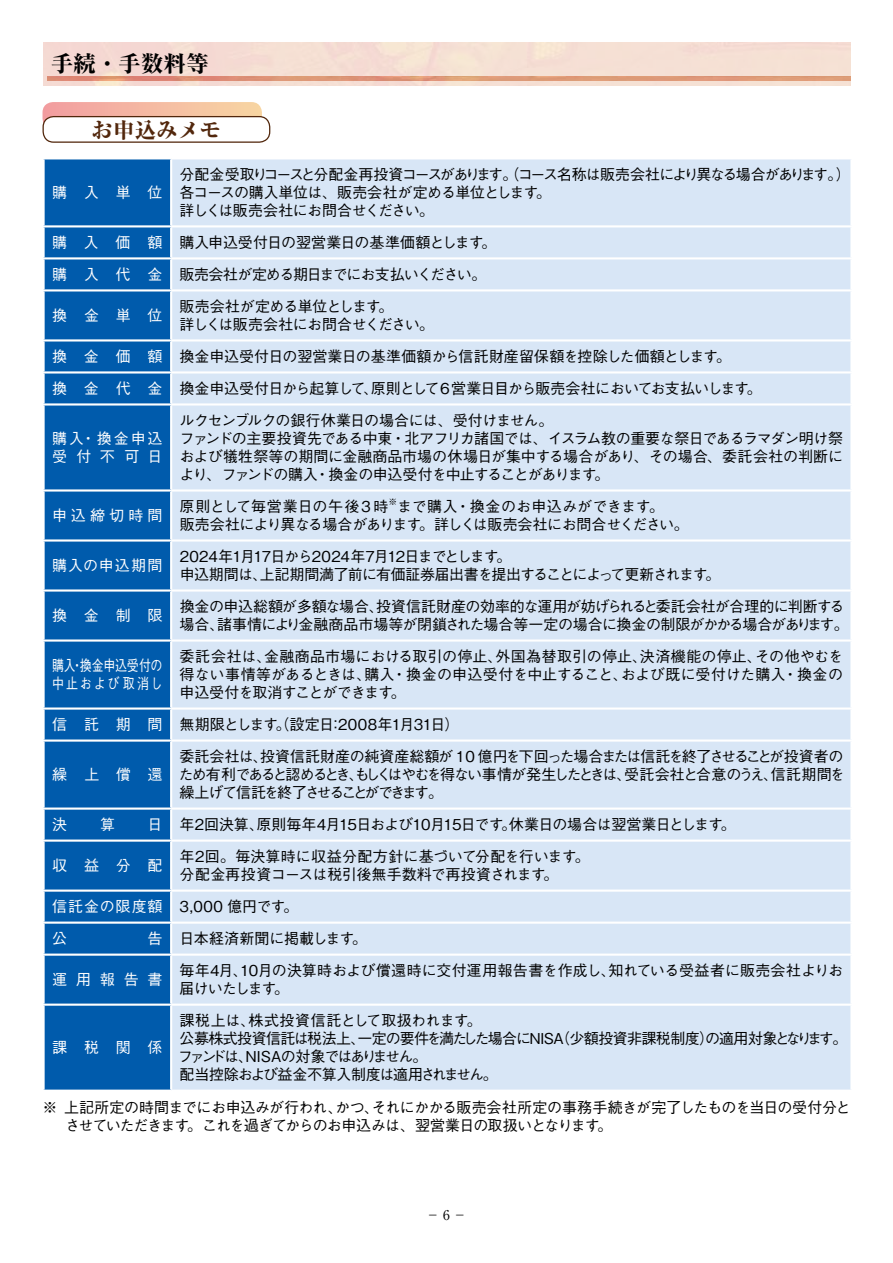
<style>
.page{position:relative;width:893px;height:1263px;background:#fff}
.page>*{position:absolute;margin:0;border:0;box-sizing:border-box;transform-origin:0 0}
.t1{font:800 22.5px "Ryumin Pro";color:#000}
.t2{font:800 21.6px "Ryumin Pro";color:#52270c}
.t3{font:500 15px/18px "Gothic BBB Pro";letter-spacing:-.04em;color:#000}
.t4{font:500 15px/18px "Gothic BBB Pro";letter-spacing:-.075em;color:#000}
.t5{font:500 15px/18px "Gothic BBB Pro";letter-spacing:-.01em;color:#000}
.t6{font:500 15px/18px "Gothic BBB Pro";color:#000}
.t7{font:500 15px/32px "Gothic BBB Pro";letter-spacing:-.06em;color:#000}
.t8{font:500 15px "Gothic BBB Pro";letter-spacing:.29em;color:#fff}
.t9{font:500 15px/18px "Gothic BBB Pro";letter-spacing:.055em;color:#fff;scale:.8 1}
.t10{font:500 15px/32px "Gothic BBB Pro";letter-spacing:.04em;color:#000}
.t11{font:500 15px "Gothic BBB Pro";letter-spacing:-.015em;color:#000}
.t12{font:500 15px/18px "Gothic BBB Pro";letter-spacing:.35em;color:#fff}
.t13{font:500 15px "Gothic BBB Pro";letter-spacing:.07em;color:#fff}
.t14{font:13.5px "Ryumin Pro";color:#000}
.t15{font:500 8.7px "Gothic BBB Pro";color:#000}
.s1{color:#fff}
</style>
<div class="page">
<div style="left:45px;top:159px;width:125px;height:930px;background:#005bac"></div>
<div style="left:172px;top:159px;width:678px;height:930px;background:#d8e6f6"></div>
<hr style="left:43px;top:225px;width:128px;height:2px;background:#fff">
<hr style="left:43px;top:257px;width:128px;height:2px;background:#fff">
<hr style="left:43px;top:289px;width:128px;height:2px;background:#fff">
<hr style="left:43px;top:339px;width:128px;height:2px;background:#fff">
<hr style="left:43px;top:371px;width:128px;height:2px;background:#fff">
<hr style="left:43px;top:403px;width:128px;height:2px;background:#fff">
<hr style="left:43px;top:489px;width:128px;height:3px;background:#fff">
<hr style="left:43px;top:539px;width:128px;height:3px;background:#fff">
<hr style="left:43px;top:589px;width:128px;height:3px;background:#fff">
<hr style="left:43px;top:639px;width:128px;height:3px;background:#fff">
<hr style="left:43px;top:707px;width:128px;height:3px;background:#fff">
<hr style="left:43px;top:739px;width:128px;height:3px;background:#fff">
<hr style="left:43px;top:807px;width:128px;height:3px;background:#fff">
<hr style="left:43px;top:839px;width:128px;height:3px;background:#fff">
<hr style="left:43px;top:889px;width:128px;height:3px;background:#fff">
<hr style="left:43px;top:921px;width:128px;height:3px;background:#fff">
<hr style="left:43px;top:953px;width:128px;height:3px;background:#fff">
<hr style="left:43px;top:1003px;width:128px;height:3px;background:#fff">
<hr style="left:171px;top:225px;width:682px;height:2px;background:#fff">
<hr style="left:171px;top:257px;width:682px;height:2px;background:#fff">
<hr style="left:171px;top:289px;width:682px;height:2px;background:#fff">
<hr style="left:171px;top:339px;width:682px;height:2px;background:#fff">
<hr style="left:171px;top:371px;width:682px;height:2px;background:#fff">
<hr style="left:171px;top:403px;width:682px;height:2px;background:#fff">
<hr style="left:171px;top:489px;width:682px;height:3px;background:#fff">
<hr style="left:171px;top:539px;width:682px;height:3px;background:#fff">
<hr style="left:171px;top:589px;width:682px;height:3px;background:#fff">
<hr style="left:171px;top:639px;width:682px;height:3px;background:#fff">
<hr style="left:171px;top:707px;width:682px;height:3px;background:#fff">
<hr style="left:171px;top:739px;width:682px;height:3px;background:#fff">
<hr style="left:171px;top:807px;width:682px;height:3px;background:#fff">
<hr style="left:171px;top:839px;width:682px;height:3px;background:#fff">
<hr style="left:171px;top:889px;width:682px;height:3px;background:#fff">
<hr style="left:171px;top:921px;width:682px;height:3px;background:#fff">
<hr style="left:171px;top:953px;width:682px;height:3px;background:#fff">
<hr style="left:171px;top:1003px;width:682px;height:3px;background:#fff">
<svg style="left:43px;top:102px;width:219px;height:21px;background:#f4baa2"></svg>
<div style="left:43px;top:117px;width:227px;height:25px;background:#fff;border-radius:10px"></div>
<div style="left:43px;top:116px;width:227px;height:27px;border:1px solid #52270c;border-radius:10px"></div>
<h1 class="t1" style="left:51px;top:46px;width:159px">手続・手数料等</h1>
<h2 class="t2" style="left:91px;top:113px;width:131px">お申込みメモ</h2>
<p class="t4" style="left:180px;top:164px;width:673px">分配金受取りコースと分配金再投資コースがあります。（コース名称は販売会社により異なる場合があります。）各コースの購入単位は、販売会社が定める単位とします。<br>詳しくは販売会社にお問合せください。</p>
<p class="t7" style="left:52px;top:225px;width:446px"><span class="s1">購 入 価 額</span> 購入申込受付日の翌営業日の基準価額とします。<span class="s1">購 入 代 金</span> 販売会社が定める期日までにお支払いください。</p>
<p class="t8" style="left:52px;top:303px;width:112px">換金単位</p>
<p class="t3" style="left:180px;top:296px;width:256px">販売会社が定める単位とします。<br>詳しくは販売会社にお問合せください。</p>
<p class="t3" style="left:52px;top:339px;width:711px;line-height:32px"><span class="s1">換 金 価 額</span> 換金申込受付日の翌営業日の基準価額から信託財産留保額を控除した価額とします。<br><span class="s1">換 金 代 金</span> 換金申込受付日から起算して、原則として６営業日目から販売会社においてお支払いします。</p>
<p class="t12" style="left:52px;top:428px;width:112px">購入・換金申込受付不可日</p>
<p class="t8" style="left:52px;top:180px;width:112px">購入単位</p>
<p class="t3" style="left:180px;top:410px;width:665px">ルクセンブルクの銀行休業日の場合には、受付けません。<br>ファンドの主要投資先である中東・北アフリカ諸国では、イスラム教の重要な祭日であるラマダン明け祭および犠牲祭等の期間に金融商品市場の休場日が集中する場合があり、その場合、委託会社の判断により、ファンドの購入・換金の申込受付を中止することがあります。</p>
<p class="t8" style="left:52px;top:503px;width:112px">申込締切時間</p>
<p class="t5" style="left:180px;top:496px;width:210px">原則として毎営業日の午後３時</p>
<p class="t15" style="left:389px;top:495px;width:10px">※</p>
<p class="t3" style="left:180px;top:496px;width:511px;text-indent:217px">まで購入・換金のお申込みができます。<br>販売会社により異なる場合があります。詳しくは販売会社にお問合せください。</p>
<p class="t13" style="left:52px;top:553px;width:112px">購入の申込期間</p>
<p class="t3" style="left:180px;top:546px;width:542px">2024年1月17日から2024年7月12日までとします。<br>申込期間は、上記期間満了前に有価証券届出書を提出することによって更新されます。</p>
<p class="t8" style="left:52px;top:603px;width:112px">換金制限</p>
<p class="t3" style="left:180px;top:596px;width:671px">換金の申込総額が多額な場合、投資信託財産の効率的な運用が妨げられると委託会社が合理的に判断する場合、諸事情により金融商品市場等が閉鎖された場合等一定の場合に換金の制限がかかる場合があります。</p>
<p class="t9" style="left:52px;top:655px;width:140px">購入・換金申込受付の中止および取消し</p>
<p class="t3" style="left:180px;top:646px;width:665px;text-align:justify">委託会社は、金融商品市場における取引の停止、外国為替取引の停止、決済機能の停止、その他やむを得ない事情等があるときは、購入・換金の申込受付を中止すること、および既に受付けた購入・換金の申込受付を取消すことができます。</p>
<p class="t3" style="left:52px;top:714px;width:409px"><span class="s1">信 託 期 間</span> 無期限とします。（設定日：2008年1月31日）</p>
<p class="t8" style="left:52px;top:763px;width:112px">繰上償還</p>
<p class="t3" style="left:178px;top:746px;width:668px;text-align:justify">委託会社は、投資信託財産の純資産総額が 10 億円を下回った場合または信託を終了させることが投資者のため有利であると認めるとき、もしくはやむを得ない事情が発生したときは、受託会社と合意のうえ、信託期間を繰上げて信託を終了させることができます。</p>
<p class="t8" style="left:52px;top:813px;width:16px">決</p>
<p class="t8" style="left:100px;top:813px;width:16px">算</p>
<p class="t3" style="left:148px;top:814px;width:590px"><span class="s1">日</span> 年2回決算、原則毎年4月15日および10月15日です。休業日の場合は翌営業日とします。</p>
<p class="t8" style="left:52px;top:854px;width:112px">収益分配</p>
<p class="t6" style="left:180px;top:846px;width:412px">年2回。毎決算時に収益分配方針に基づいて分配を行います。分配金再投資コースは税引後無手数料で再投資されます。</p>
<p class="t10" style="left:52px;top:889px;width:248px"><span class="s1">信託金の限度額</span> 3,000 億円です。<span class="s1">公</span></p>
<p class="t11" style="left:148px;top:927px;width:221px"><span class="s1">告</span> 日本経済新聞に掲載します。</p>
<p class="t8" style="left:52px;top:968px;width:112px">運用報告書</p>
<p class="t5" style="left:180px;top:960px;width:665px">毎年4月、10月の決算時および償還時に交付運用報告書を作成し、知れている受益者に販売会社よりお届けいたします。</p>
<p class="t3" style="left:178px;top:1010px;width:671px">課税上は、株式投資信託として取扱われます。<br>公募株式投資信託は税法上、一定の要件を満たした場合にNISA（少額投資非課税制度）の適用対象となります。ファンドは、NISAの対象ではありません。<br>配当控除および益金不算入制度は適用されません。</p>
<p class="t3" style="left:65px;top:1097px;width:787px;text-indent:-22px">※ 上記所定の時間までにお申込みが行われ、かつ、それにかかる販売会社所定の事務手続きが完了したものを当日の受付分とさせていただきます。これを過ぎてからのお申込みは、翌営業日の取扱いとなります。</p>
<p class="t8" style="left:52px;top:1036px;width:112px">課税関係</p>
<p class="t14" style="left:426px;top:1204px;width:42px">－6－</p>
</div>
